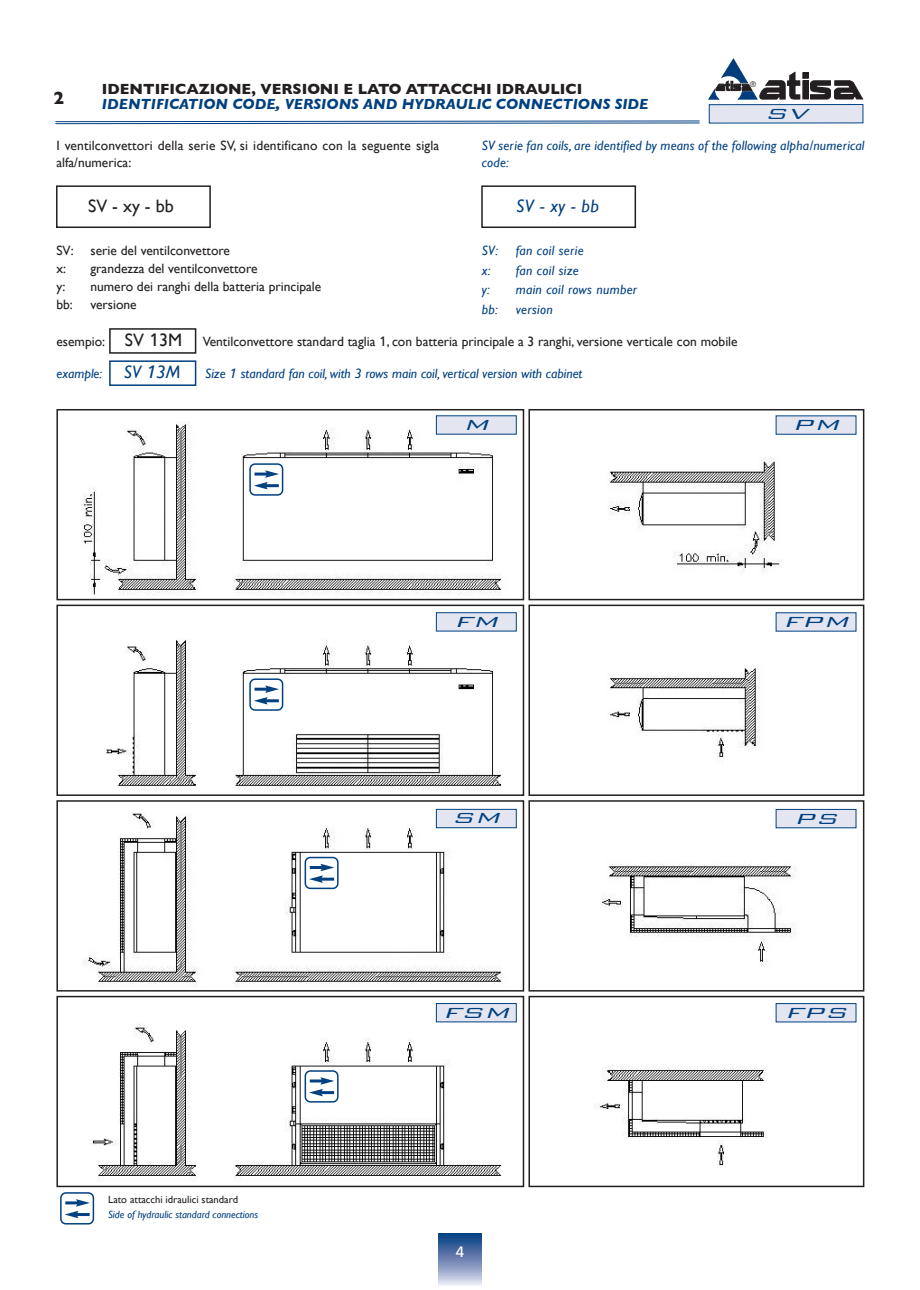
<style>
.page{position:relative;width:920px;height:1290px;background:#fff}
.page>*{position:absolute;margin:0;border:0;box-sizing:border-box;transform-origin:0 0}
.t1{font:italic 300 19.5px "Bank Gothic";color:#014081;scale:1.5 1}
.t2{font:18px "Gill Sans";color:#231f20}
.t3{font:italic 18px "Gill Sans";color:#014081}
.t4{font:700 18px "Gill Sans";color:#231f20}
.t5{font:italic 700 15px "Gill Sans";color:#014081}
.t6{font:700 15px "Gill Sans";color:#231f20}
.t7{font:15px "Frutiger";color:#fff}
.t8{font:13.5px/16.5px "Gill Sans";color:#231f20}
.t9{font:italic 13.5px/16.5px "Gill Sans";letter-spacing:.015em;color:#014081}
.t10{font:italic 10.5px "Gill Sans";color:#014081}
.t11{font:10.5px "Gill Sans";color:#231f20}
.t12{font:7.5px "Futura";color:#231f20}
.s1{font-size:18px}
.s2{font-family:"Frutiger";font-size:18px}
.s3{font-family:"Frutiger"}
</style>
<div class="page">
<div style="left:439px;top:1234px;width:42px;height:51px;background:linear-gradient(to bottom,#03377e,#dedced)"></div>
<div style="left:710px;top:105px;width:153px;height:18px;background:#e3e6f1"></div>
<div style="left:709px;top:104px;width:154px;height:19px;border:1px solid #014081"></div>
<svg style="left:709px;top:59px;width:154px;height:40px"></svg>
<svg style="left:55px;top:120px;width:645px;height:5px"></svg>
<div style="left:56px;top:185px;width:155px;height:43px;border:2px solid #231f20"></div>
<div style="left:481px;top:185px;width:155px;height:43px;border:2px solid #231f20"></div>
<div style="left:56px;top:409px;width:468px;height:191px;border:2px solid #231f20"></div>
<div style="left:528px;top:409px;width:336px;height:191px;border:2px solid #231f20"></div>
<div style="left:56px;top:605px;width:468px;height:191px;border:2px solid #231f20"></div>
<div style="left:528px;top:605px;width:336px;height:191px;border:2px solid #231f20"></div>
<div style="left:56px;top:800px;width:468px;height:191px;border:2px solid #231f20"></div>
<div style="left:528px;top:800px;width:336px;height:191px;border:2px solid #231f20"></div>
<div style="left:56px;top:996px;width:468px;height:191px;border:2px solid #231f20"></div>
<div style="left:528px;top:996px;width:336px;height:191px;border:2px solid #231f20"></div>
<img style="left:82px;top:421px;width:420px;height:174px">
<img style="left:608px;top:421px;width:173px;height:152px">
<img style="left:608px;top:617px;width:201px;height:140px">
<img style="left:601px;top:812px;width:208px;height:154px">
<img style="left:594px;top:1008px;width:215px;height:158px">
<img style="left:106px;top:617px;width:403px;height:174px">
<img style="left:82px;top:812px;width:427px;height:173px">
<img style="left:90px;top:1008px;width:419px;height:171px">
<div style="left:437px;top:416px;width:79px;height:18px;background:#e3e6f1"></div>
<div style="left:109px;top:328px;width:87px;height:26px;border:2px solid #231f20"></div>
<div style="left:109px;top:360px;width:87px;height:26px;border:2px solid #014081"></div>
<svg style="left:249px;top:463px;width:34px;height:33px"></svg>
<svg style="left:249px;top:678px;width:34px;height:33px"></svg>
<svg style="left:305px;top:857px;width:34px;height:32px"></svg>
<svg style="left:305px;top:1070px;width:34px;height:32px"></svg>
<svg style="left:60px;top:1192px;width:34px;height:32px"></svg>
<div style="left:776px;top:416px;width:80px;height:18px;background:#e3e6f1"></div>
<div style="left:437px;top:613px;width:79px;height:18px;background:#e3e6f1"></div>
<div style="left:436px;top:612px;width:81px;height:19px;border:1px solid #014081"></div>
<div style="left:776px;top:613px;width:80px;height:18px;background:#e3e6f1"></div>
<div style="left:437px;top:810px;width:79px;height:17px;background:#e3e6f1"></div>
<div style="left:436px;top:809px;width:81px;height:19px;border:1px solid #014081"></div>
<div style="left:776px;top:810px;width:80px;height:17px;background:#e3e6f1"></div>
<div style="left:776px;top:809px;width:80px;height:19px;border:1px solid #014081"></div>
<div style="left:437px;top:1004px;width:79px;height:17px;background:#e3e6f1"></div>
<div style="left:436px;top:1003px;width:81px;height:19px;border:1px solid #014081"></div>
<div style="left:776px;top:1004px;width:80px;height:17px;background:#e3e6f1"></div>
<div style="left:776px;top:1003px;width:80px;height:19px;border:1px solid #014081"></div>
<p class="t12" style="left:750px;top:80px;width:7px">®</p>
<p class="t6" style="left:102px;top:80px;width:482px">IDENTIFICAZIONE, VERSIONI E LATO ATTACCHI IDRAULICI</p>
<h2 class="t4" style="left:53px;top:88px;width:12px">2</h2>
<p class="t5" style="left:102px;top:95px;width:548px">IDENTIFICATION CODE, VERSIONS AND HYDRAULIC CONNECTIONS SIDE</p>
<p class="t8" style="left:56px;top:137px;width:384px">I ventilconvettori della serie SV, si identificano con la seguente sigla alfa/numerica:</p>
<h2 class="t2" style="left:88px;top:195px;width:87px">SV - xy - bb</h2>
<p class="t8" style="left:56px;top:242px;width:175px;line-height:18px">SV: serie del ventilconvettore x:</p>
<h1 class="t1" style="left:765px;top:103px;width:33px">SV</h1>
<p class="t9" style="left:482px;top:138px;width:384px">SV serie fan coils, are identified by means of the following alpha/numerical code:</p>
<h2 class="t3" style="left:516px;top:196px;width:84px">SV - xy - bb</h2>
<p class="t9" style="left:482px;top:243px;width:18px">SV:</p>
<p class="t9" style="left:516px;top:243px;width:69px">fan coil serie</p>
<p class="t9" style="left:482px;top:262px;width:10px">x:</p>
<p class="t9" style="left:516px;top:262px;width:65px">fan coil size</p>
<p class="t9" style="left:482px;top:282px;width:10px">y:</p>
<p class="t9" style="left:516px;top:282px;width:123px">main coil rows number</p>
<p class="t9" style="left:482px;top:301px;width:18px">bb:</p>
<p class="t9" style="left:516px;top:301px;width:39px">version</p>
<p class="t8" style="left:56px;top:333px;width:683px">esempio: <span class="s1">SV</span> <span class="s2">1</span><span class="s1">3M</span> Ventilconvettore standard taglia <span class="s3">1</span>, con batteria principale a 3 ranghi, versione verticale con mobile</p>
<p class="t9" style="left:56px;top:365px;width:125px">example: <span class="s1">SV</span> <span class="s2">1</span><span class="s1">3M</span></p>
<p class="t9" style="left:205px;top:365px;width:379px">Size <span class="s3">1</span> standard fan coil, with 3 rows main coil, vertical version with cabinet</p>
<h1 class="t1" style="left:463px;top:414px;width:22px">M</h1>
<p class="t8" style="left:90px;top:260px;width:169px">grandezza del ventilconvettore</p>
<p class="t8" style="left:56px;top:278px;width:10px">y:</p>
<p class="t8" style="left:90px;top:278px;width:232px">numero dei ranghi della batteria principale</p>
<p class="t8" style="left:56px;top:296px;width:18px">bb:</p>
<p class="t8" style="left:90px;top:296px;width:48px">versione</p>
<h1 class="t1" style="left:792px;top:414px;width:36px">PM</h1>
<h1 class="t1" style="left:454px;top:611px;width:34px">FM</h1>
<h1 class="t1" style="left:783px;top:611px;width:49px">FPM</h1>
<h1 class="t1" style="left:452px;top:808px;width:37px">SM</h1>
<h1 class="t1" style="left:794px;top:808px;width:34px">PS</h1>
<p class="t11" style="left:108px;top:1193px;width:131px">Lato attacchi idraulici standard</p>
<p class="t10" style="left:108px;top:1209px;width:151px">Side of hydraulic standard connections</p>
<h1 class="t1" style="left:442px;top:1002px;width:49px">FSM</h1>
<h1 class="t1" style="left:785px;top:1002px;width:46px">FPS</h1>
<p class="t7" style="left:456px;top:1246px;width:10px">4</p>
</div>
